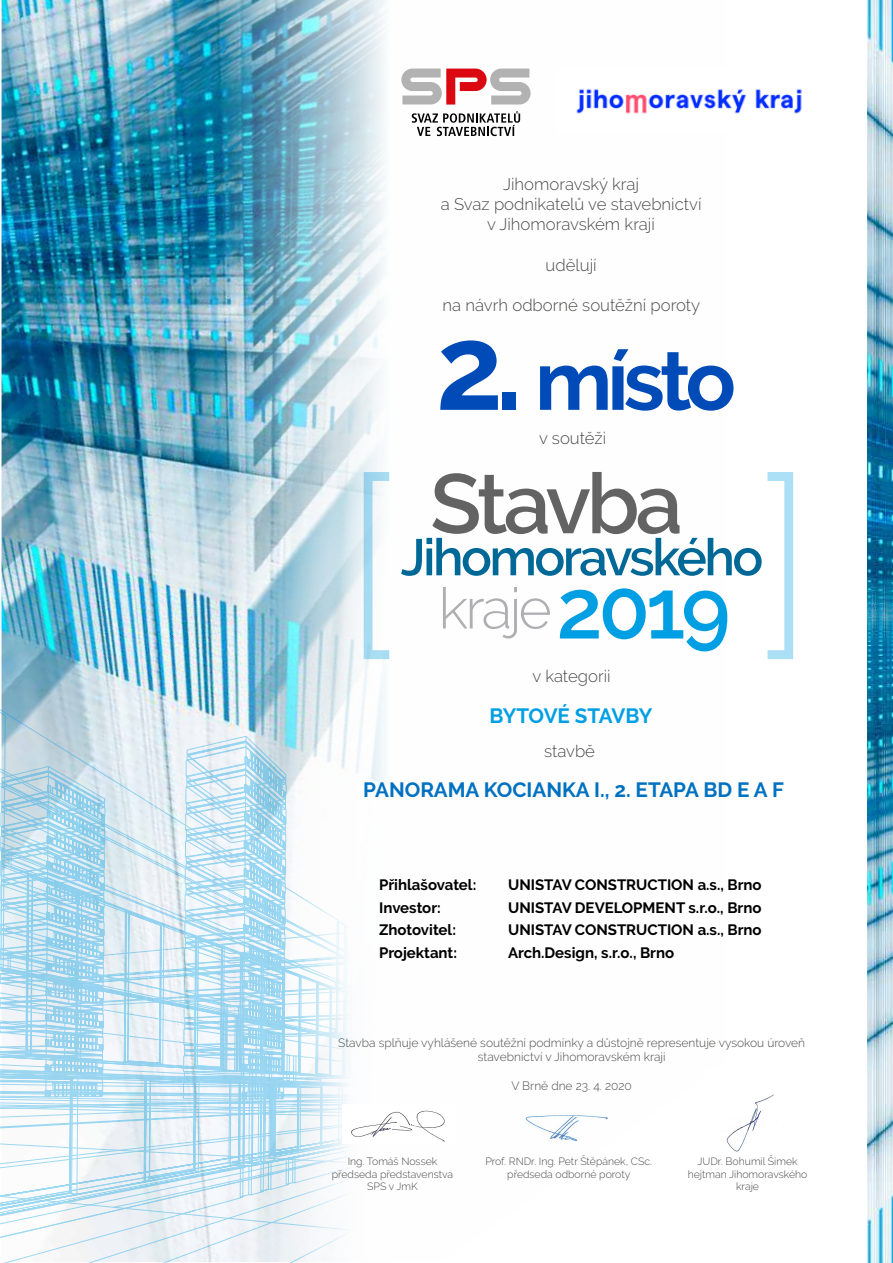
<style>
.page{position:relative;width:893px;height:1263px;background:#fff}
.page>*{position:absolute;margin:0;border:0;box-sizing:border-box;transform-origin:0 0}
.t1{font:600 84px "Raleway";letter-spacing:-.05em;color:#646363}
.t2{font:600 84px "Raleway";color:#009fe3}
.t3{font:700 83.1px "Raleway";letter-spacing:-.06em;color:#004bb7}
.t4{font:300 56.85px "Raleway";letter-spacing:-.05em;color:#afafb3}
.t5{font:600 51.3px "Raleway";letter-spacing:-.05em;color:#006897}
.t6{font:700 20.7px "Raleway";color:#0071c1}
.t7{font:700 20.7px "Raleway";letter-spacing:-.025em;color:#009fe3}
.t8{font:300 16.8px/20.1px "Raleway";color:#4a4a49;text-align:center}
.t9{font:700 15px "Raleway";color:#000}
.t10{font:300 12px/14.4px "Raleway";color:#4a4a49;text-align:center}
.t11{font:300 10.5px/12.6px "Raleway";color:#4a4a49;text-align:center}
.s1{font-size:119.4px}
</style>
<div class="page">
<img style="left:2px;top:0;width:576px;height:1141px">
<img style="left:867px;top:0;width:26px;height:1263px">
<svg style="left:570px;top:1077px;width:7px;height:15px"></svg>
<svg style="left:0;top:1182px;width:348px;height:81px"></svg>
<svg style="left:767px;top:472px;width:26px;height:187px"></svg>
<svg style="left:0;top:472px;width:468px;height:710px"></svg>
<img style="left:557px;top:69px;width:245px;height:64px">
<svg style="left:401px;top:69px;width:130px;height:36px"></svg>
<svg style="left:412px;top:111px;width:108px;height:25px"></svg>
<img style="left:726px;top:1094px;width:48px;height:58px">
<img style="left:524px;top:1114px;width:84px;height:26px">
<img style="left:342px;top:1105px;width:112px;height:39px">
<p class="t8" style="left:441px;top:174px;width:262px">Jihomoravský kraj<br>a Svaz podnikatelů ve stavebnictví v Jihomoravském kraji</p>
<p class="t8" style="left:545px;top:255px;width:53px">udělují</p>
<p class="t8" style="left:442px;top:295px;width:259px">na návrh odborné soutěžní poroty</p>
<h2 class="t3" style="left:436px;top:333px;width:302px"><span class="s1">2.</span> místo</h2>
<p class="t8" style="left:539px;top:428px;width:69px">v soutěži</p>
<h1 class="t1" style="left:430px;top:455px;width:254px">Stavba</h1>
<h3 class="t5" style="left:401px;top:528px;width:364px">Jihomoravského</h3>
<h3 class="t4" style="left:438px;top:575px;width:115px">kraje</h3>
<h1 class="t2" style="left:556px;top:561px;width:176px">2019</h1>
<p class="t8" style="left:533px;top:666px;width:80px">v kategorii</p>
<h3 class="t7" style="left:489px;top:703px;width:165px">BYTOVÉ STAVBY</h3>
<p class="t8" style="left:544px;top:741px;width:53px">stavbě</p>
<h3 class="t6" style="left:363px;top:778px;width:422px">PANORAMA KOCIANKA I., 2. ETAPA BD E A F</h3>
<p class="t9" style="left:379px;top:876px;width:99px">Přihlašovatel:</p>
<p class="t9" style="left:508px;top:876px;width:255px">UNISTAV CONSTRUCTION a.s., Brno</p>
<p class="t9" style="left:379px;top:899px;width:63px">Investor:</p>
<p class="t9" style="left:508px;top:899px;width:255px">UNISTAV DEVELOPMENT s.r.o., Brno</p>
<p class="t9" style="left:379px;top:921px;width:78px">Zhotovitel:</p>
<p class="t9" style="left:508px;top:921px;width:255px">UNISTAV CONSTRUCTION a.s., Brno</p>
<p class="t9" style="left:379px;top:944px;width:79px">Projektant:</p>
<p class="t9" style="left:508px;top:944px;width:168px">Arch.Design, s.r.o., Brno</p>
<p class="t10" style="left:338px;top:1035px;width:468px">Stavba splňuje vyhlášené soutěžní podmínky a důstojně representuje vysokou úroveň stavebnictví v Jihomoravském kraji</p>
<p class="t10" style="left:511px;top:1078px;width:122px">V Brně dne 23. 4. 2020</p>
<p class="t11" style="left:332px;top:1155px;width:123px">Ing. Tomáš Nossek předseda představenstva<br>SPS v JmK</p>
<p class="t11" style="left:485px;top:1155px;width:168px">Prof. RNDr. Ing. Petr Štěpánek, CSc. předseda odborné poroty</p>
<p class="t11" style="left:688px;top:1155px;width:121px">JUDr. Bohumil Šimek hejtman Jihomoravského kraje</p>
</div>
